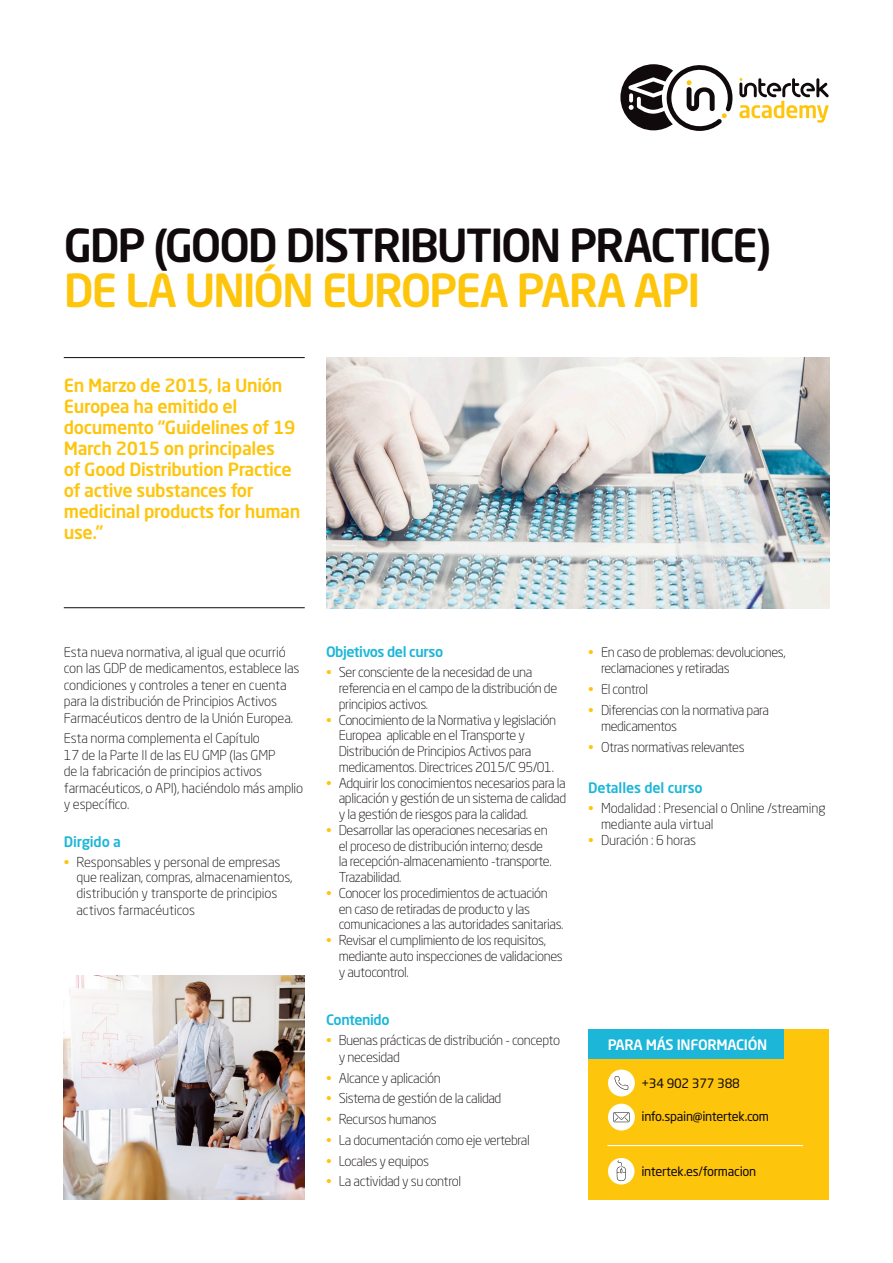
<style>
.page{position:relative;width:893px;height:1263px;background:#fff}
.page>*{position:absolute;margin:0;border:0;box-sizing:border-box;transform-origin:0 0}
.Paragraph_Style_1{font:500 45px/45px "Neo Sans Std";letter-spacing:-.05em;color:#110a0c}
.t1{font:500 18px/21px "Neo Sans Std";letter-spacing:-.02em;color:#fec50d}
.t2{font:500 14.25px "Neo Sans Std";letter-spacing:-.03em;color:#1cb6d8}
.t3{font:500 14.25px "Neo Sans Std";letter-spacing:-.01em;color:#1cb6d8}
.t4{font:500 14.25px "Neo Sans Std";letter-spacing:-.02em;color:#fff}
.t5{font:300 13.5px/15.8px "Neo Sans Std";letter-spacing:-.03em;color:#110a0c}
.t6{font:300 13.5px/16.5px "Neo Sans Std";letter-spacing:-.01em;color:#110a0c}
.t7{font:12.75px "Neo Sans Std";letter-spacing:-.02em;color:#110a0c}
.s1{color:#fec50d}
</style>
<div class="page">
<div style="left:588px;top:1029px;width:241px;height:170px;background:#fec50d"></div>
<div style="left:588px;top:1029px;width:196px;height:30px;background:#1cb6d8"></div>
<div style="left:608px;top:1069px;width:27px;height:27px;background:#fff;border-radius:50%"></div>
<svg style="left:614px;top:1076px;width:14px;height:14px"></svg>
<div style="left:608px;top:1104px;width:27px;height:26px;background:#fff;border-radius:50%"></div>
<svg style="left:613px;top:1112px;width:16px;height:10px"></svg>
<div style="left:608px;top:1158px;width:26px;height:26px;background:#fff;border-radius:50%"></div>
<svg style="left:617px;top:1160px;width:9px;height:21px"></svg>
<hr style="left:607px;top:1145px;width:196px;height:1px;background:#fff">
<img style="left:326px;top:357px;width:503px;height:251px">
<hr style="left:64px;top:607px;width:241px;height:1px;background:#110a0c">
<hr style="left:64px;top:357px;width:241px;height:1px;background:#110a0c">
<svg style="left:620px;top:64px;width:209px;height:67px"></svg>
<img style="left:64px;top:976px;width:241px;height:223px">
<p class="Paragraph_Style_1" style="left:64px;top:222px;width:709px">GDP (GOOD DISTRIBUTION PRACTICE)<br><span class="s1">DE LA UNIÓN EUROPEA PARA API</span></p>
<p class="t1" style="left:64px;top:375px;width:238px">En Marzo de 2015, la Unión<br>Europea ha emitido el documento “Guidelines of 19<br>March 2015 on principales<br>of Good Distribution Practice of active substances for medicinal products for human use.”</p>
<p class="t6" style="left:64px;top:643px;width:237px">Esta nueva normativa, al igual que ocurrió con las GDP de medicamentos, establece las condiciones y controles a tener en cuenta para la distribución de Principios Activos Farmacéuticos dentro de la Unión Europea.</p>
<p class="t6" style="left:64px;top:730px;width:241px">Esta norma complementa el Capítulo<br>17 de la Parte II de las EU GMP (las GMP<br>de la fabricación de principios activos farmacéuticos, o API), haciéndolo más amplio y específico.</p>
<p class="t3" style="left:64px;top:832px;width:59px">Dirgido a</p>
<p class="t6" style="left:77px;top:854px;width:217px;line-height:16px;text-indent:-13px"><span class="s1">•</span> Responsables y personal de empresas que realizan, compras, almacenamientos, distribución y transporte de principios activos farmacéuticos</p>
<p class="t2" style="left:326px;top:643px;width:119px">Objetivos del curso</p>
<p class="t5" style="left:339px;top:664px;width:220px;text-indent:-13px"><span class="s1">•</span> Ser consciente de la necesidad de una referencia en el campo de la distribución de principios activos.</p>
<p class="t5" style="left:339px;top:712px;width:219px;text-indent:-13px"><span class="s1">•</span> Conocimiento de la Normativa y legislación Europea aplicable en el Transporte y Distribución de Principios Activos para medicamentos. Directrices 2015/C 95/01.</p>
<p class="t5" style="left:339px;top:775px;width:229px;text-align:justify;text-indent:-13px"><span class="s1">•</span> Adquirir los conocimientos necesarios para la aplicación y gestión de un sistema de calidad y la gestión de riesgos para la calidad.</p>
<p class="t5" style="left:339px;top:822px;width:214px;text-indent:-13px"><span class="s1">•</span> Desarrollar las operaciones necesarias en el proceso de distribución interno; desde la recepción-almacenamiento -transporte.<br>Trazabilidad.</p>
<p class="t5" style="left:339px;top:885px;width:226px;text-indent:-13px"><span class="s1">•</span> Conocer los procedimientos de actuación en caso de retiradas de producto y las comunicaciones a las autoridades sanitarias.</p>
<p class="t5" style="left:339px;top:932px;width:225px;text-indent:-13px"><span class="s1">•</span> Revisar el cumplimiento de los requisitos, mediante auto inspecciones de validaciones y autocontrol.</p>
<p class="t2" style="left:326px;top:1010px;width:65px">Contenido</p>
<p class="t5" style="left:339px;top:1032px;width:223px;line-height:16.5px;text-indent:-13px"><span class="s1">•</span> Buenas prácticas de distribución - concepto y necesidad</p>
<p class="t5" style="left:326px;top:1070px;width:116px"><span class="s1">•</span> Alcance y aplicación</p>
<p class="t5" style="left:326px;top:1090px;width:177px"><span class="s1">•</span> Sistema de gestión de la calidad</p>
<p class="t5" style="left:326px;top:1111px;width:112px"><span class="s1">•</span> Recursos humanos</p>
<p class="t5" style="left:326px;top:1132px;width:205px"><span class="s1">•</span> La documentación como eje vertebral</p>
<p class="t5" style="left:326px;top:1153px;width:105px"><span class="s1">•</span> Locales y equipos</p>
<p class="t5" style="left:326px;top:1173px;width:137px"><span class="s1">•</span> La actividad y su control</p>
<p class="t5" style="left:601px;top:643px;width:186px;line-height:16.5px;text-indent:-13px"><span class="s1">•</span> En caso de problemas: devoluciones, reclamaciones y retiradas</p>
<p class="t5" style="left:588px;top:681px;width:62px"><span class="s1">•</span> El control</p>
<p class="t5" style="left:601px;top:701px;width:170px;line-height:16.5px;text-indent:-13px"><span class="s1">•</span> Diferencias con la normativa para medicamentos</p>
<p class="t5" style="left:588px;top:739px;width:158px"><span class="s1">•</span> Otras normativas relevantes</p>
<p class="t3" style="left:588px;top:779px;width:116px">Detalles del curso</p>
<p class="t6" style="left:601px;top:800px;width:226px;line-height:15.8px;text-indent:-13px"><span class="s1">•</span> Modalidad : Presencial o Online /streaming mediante aula virtual</p>
<p class="t6" style="left:588px;top:832px;width:109px"><span class="s1">•</span> Duración : 6 horas</p>
<p class="t4" style="left:608px;top:1036px;width:161px">PARA MÁS INFORMACIÓN</p>
<p class="t7" style="left:641px;top:1075px;width:100px">+34 902 377 388</p>
<p class="t7" style="left:641px;top:1108px;width:129px">info.spain@intertek.com</p>
<p class="t7" style="left:641px;top:1164px;width:117px">intertek.es/formacion</p>
</div>
